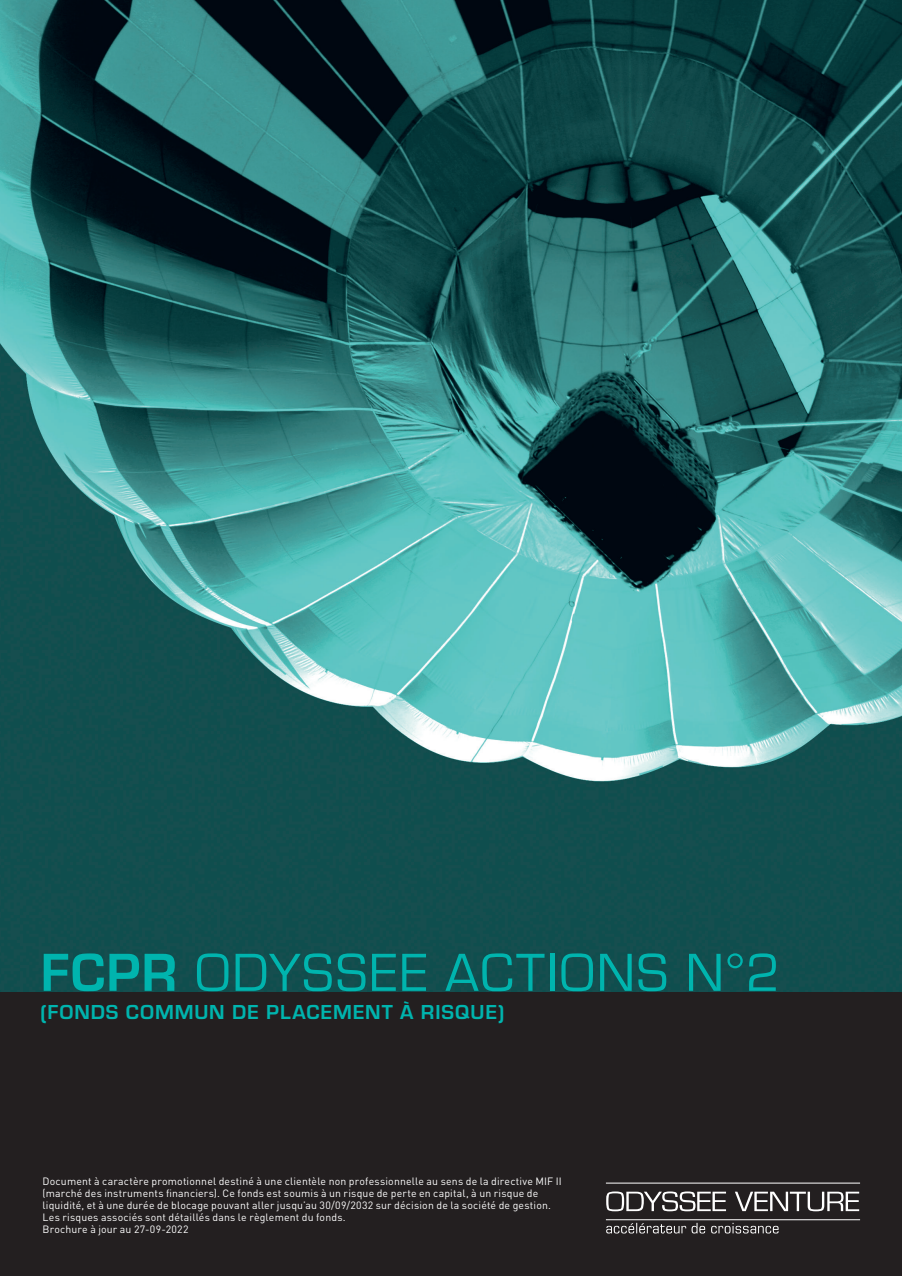
<style>
.page{position:relative;width:902px;height:1276px;background:#fff}
.page>*{position:absolute;margin:0;border:0;box-sizing:border-box;transform-origin:0 0}
.t1{font:55.5px "Eurostile";letter-spacing:.02em;color:#00b4ae}
.t2{font:700 21px "Eurostile";letter-spacing:.045em;color:#00b4ae}
.t3{font:10.5px/12px "DINOT";letter-spacing:.015em;color:#fff}
.s1{font-weight:700}
</style>
<div class="page">
<div style="left:0;top:0;width:901px;height:1276px;background:#231f20"></div>
<img style="left:0;top:0;width:901px;height:991px">
<hr style="left:606px;top:1182px;width:254px;height:1px;background:#fff">
<hr style="left:606px;top:1219px;width:254px;height:1px;background:#fff">
<svg style="left:606px;top:1191px;width:253px;height:20px"></svg>
<svg style="left:606px;top:1222px;width:172px;height:11px"></svg>
<p class="t1" style="left:40px;top:935px;width:741px"><span class="s1">FCPR</span> ODYSSEE ACTIONS N°2</p>
<p class="t2" style="left:40px;top:996px;width:465px">(FONDS COMMUN DE PLACEMENT À RISQUE)</p>
<p class="t3" style="left:43px;top:1175px;width:521px">Document à caractère promotionnel destiné à une clientèle non professionnelle au sens de la directive MIF II (marché des instruments financiers). Ce fonds est soumis à un risque de perte en capital, à un risque de</p>
<p class="t3" style="left:43px;top:1199px;width:510px">liquidité, et à une durée de blocage pouvant aller jusqu’au 30/09/2032 sur décision de la société de gestion.</p>
<p class="t3" style="left:43px;top:1211px;width:305px">Les risques associés sont détaillés dans le règlement du fonds.</p>
<p class="t3" style="left:43px;top:1223px;width:147px">Brochure à jour au 27-09-2022</p>
</div>
